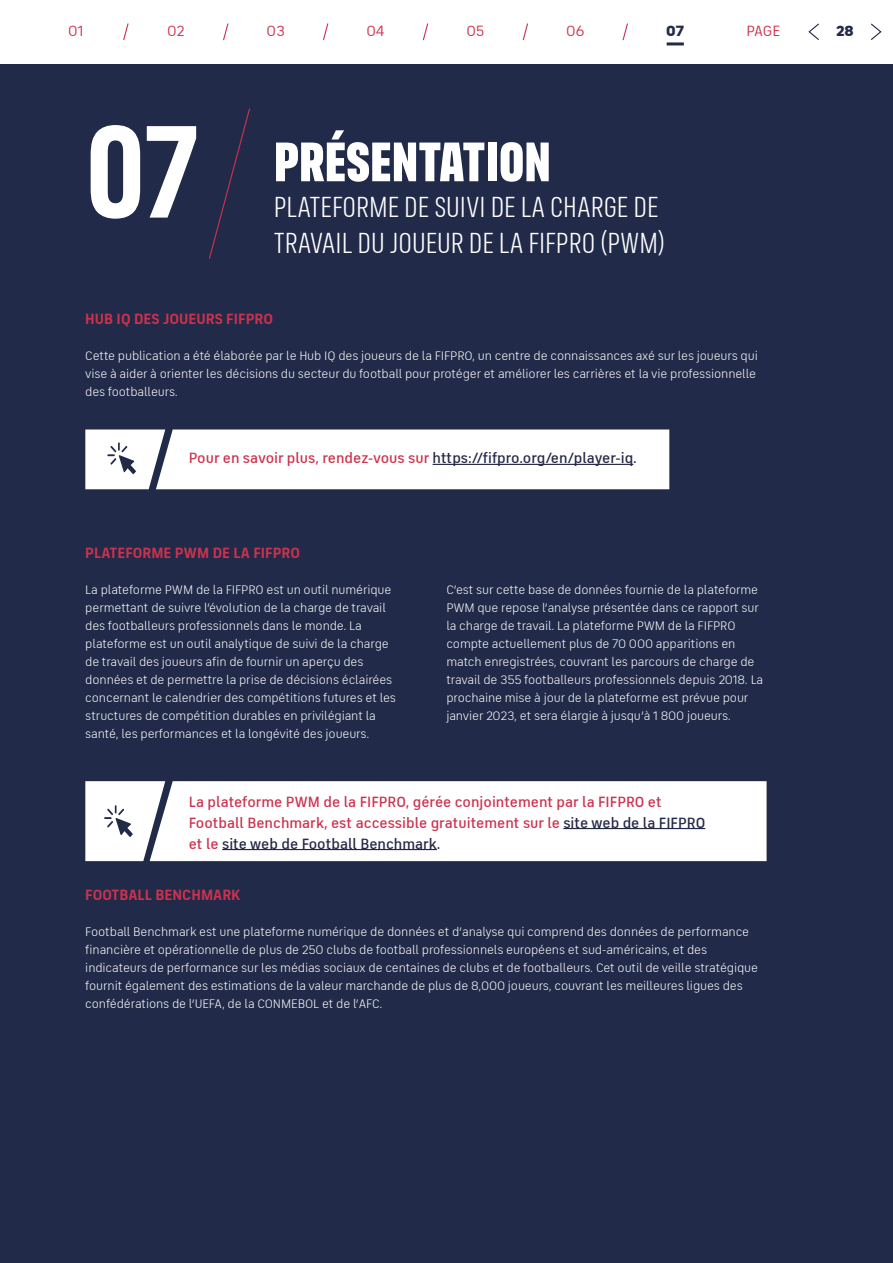
<style>
.page{position:relative;width:893px;height:1263px;background:#212b49}
.page>*{position:absolute;margin:0;border:0;box-sizing:border-box;transform-origin:0 0}
.t1{font:700 132.75px "FS Industrie Cd";color:#fff}
.t2{font:900 55.95px "FS Industrie Cd";color:#fff}
.t3{font:30px/36px "FS Industrie Cd";color:#fff}
.t4{font:500 15px/21px "FS Industrie";color:#cd324e}
.t5{font:500 15px "FS Industrie";color:#242846}
.t6{font:700 15px "FS Industrie";color:#cd324e}
.t7{font:15px "FS Industrie";letter-spacing:-.005em;color:#cd324e}
.t8{font:900 15px "FS Industrie";color:#212b49}
.t9{font:12.75px/18px "FS Industrie";letter-spacing:-.01em;color:#fff}
.s1{color:#cd324e}
.s2{color:#242846}
</style>
<div class="page">
<div style="left:165px;top:781px;width:602px;height:80px;background:#fff"></div>
<hr style="left:563px;top:828px;width:142px;height:1px;background:#242846">
<hr style="left:222px;top:849px;width:215px;height:1px;background:#242846">
<svg style="left:85px;top:781px;width:80px;height:80px;background:#e6e7ea"></svg>
<div style="left:85px;top:429px;width:584px;height:60px;background:#fff"></div>
<svg style="left:209px;top:108px;width:41px;height:151px"></svg>
<div style="left:0;top:0;width:893px;height:64px;background:#fff"></div>
<svg style="left:123px;top:23px;width:6px;height:18px"></svg>
<svg style="left:223px;top:23px;width:6px;height:18px"></svg>
<svg style="left:323px;top:23px;width:6px;height:18px"></svg>
<svg style="left:422px;top:23px;width:7px;height:18px"></svg>
<svg style="left:522px;top:23px;width:6px;height:18px"></svg>
<svg style="left:622px;top:23px;width:6px;height:18px"></svg>
<hr style="left:667px;top:42px;width:17px;height:3px;background:#212b49">
<svg style="left:871px;top:23px;width:11px;height:17px"></svg>
<svg style="left:808px;top:23px;width:11px;height:17px"></svg>
<p class="t7" style="left:68px;top:22px;width:17px">01</p>
<p class="t7" style="left:167px;top:22px;width:19px">02</p>
<p class="t7" style="left:267px;top:22px;width:20px">03</p>
<p class="t7" style="left:366px;top:22px;width:20px">04</p>
<p class="t7" style="left:466px;top:22px;width:19px">05</p>
<p class="t7" style="left:566px;top:22px;width:20px">06</p>
<p class="t8" style="left:666px;top:21px;width:19px">07</p>
<p class="t7" style="left:746px;top:22px;width:35px">PAGE</p>
<p class="t8" style="left:836px;top:21px;width:19px">28</p>
<h1 class="t1" style="left:85px;top:90px;width:114px">07</h1>
<h2 class="t2" style="left:274px;top:126px;width:279px">PRÉSENTATION</h2>
<h3 class="t3" style="left:274px;top:190px;width:393px">PLATEFORME DE SUIVI DE LA CHARGE DE<br>TRAVAIL DU JOUEUR DE LA FIFPRO (PWM)</h3>
<p class="t6" style="left:85px;top:310px;width:189px">HUB IQ DES JOUEURS FIFPRO</p>
<p class="t9" style="left:85px;top:347px;width:674px">Cette publication a été élaborée par le Hub IQ des joueurs de la FIFPRO, un centre de connaissances axé sur les joueurs qui vise à aider à orienter les décisions du secteur du football pour protéger et améliorer les carrières et la vie professionnelle des footballeurs.</p>
<p class="t5" style="left:189px;top:449px;width:450px"><span class="s1">Pour en savoir plus, rendez-vous sur</span> https://fifpro.org/en/player-iq.</p>
<p class="t6" style="left:85px;top:544px;width:216px">PLATEFORME PWM DE LA FIFPRO</p>
<p class="t9" style="left:85px;top:581px;width:312px">La plateforme PWM de la FIFPRO est un outil numérique permettant de suivre l’évolution de la charge de travail des footballeurs professionnels dans le monde. La plateforme est un outil analytique de suivi de la charge de travail des joueurs afin de fournir un aperçu des données et de permettre la prise de décisions éclairées concernant le calendrier des compétitions futures et les structures de compétition durables en privilégiant la santé, les performances et la longévité des joueurs.</p>
<p class="t9" style="left:446px;top:581px;width:318px">C’est sur cette base de données fournie de la plateforme PWM que repose l’analyse présentée dans ce rapport sur la charge de travail. La plateforme PWM de la FIFPRO compte actuellement plus de 70 000 apparitions en match enregistrées, couvrant les parcours de charge de travail de 355 footballeurs professionnels depuis 2018. La prochaine mise à jour de la plateforme est prévue pour janvier 2023, et sera élargie à jusqu’à 1 800 joueurs.</p>
<p class="t4" style="left:189px;top:791px;width:518px">La plateforme PWM de la FIFPRO, gérée conjointement par la FIFPRO et<br>Football Benchmark, est accessible gratuitement sur le <span class="s2">site web de la FIFPRO </span>et le <span class="s2">site web de Football Benchmark.</span></p>
<p class="t6" style="left:85px;top:886px;width:157px">FOOTBALL BENCHMARK</p>
<p class="t9" style="left:85px;top:923px;width:674px">Football Benchmark est une plateforme numérique de données et d’analyse qui comprend des données de performance financière et opérationnelle de plus de 250 clubs de football professionnels européens et sud-américains, et des indicateurs de performance sur les médias sociaux de centaines de clubs et de footballeurs. Cet outil de veille stratégique fournit également des estimations de la valeur marchande de plus de 8,000 joueurs, couvrant les meilleures ligues des confédérations de l’UEFA, de la CONMEBOL et de l’AFC.</p>
</div>
